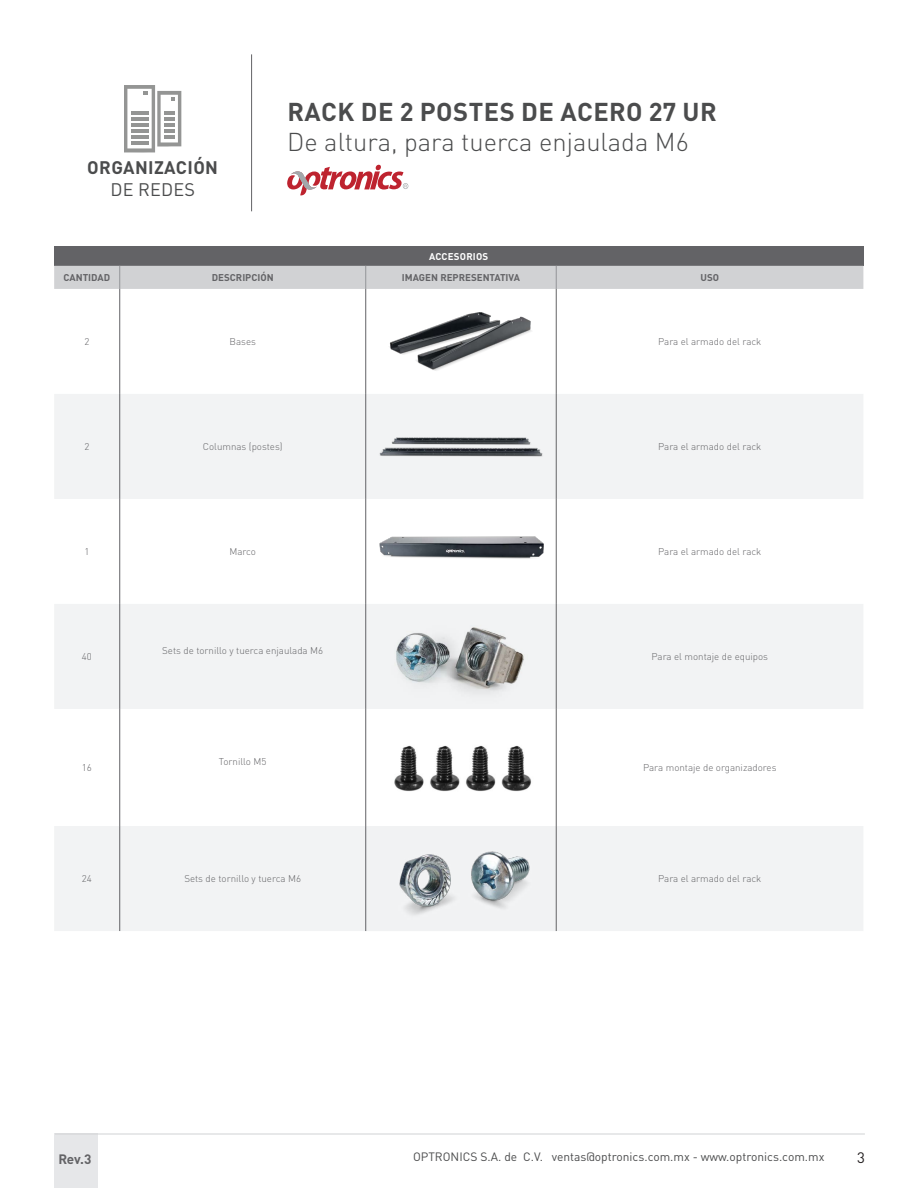
<style>
.page{position:relative;width:918px;height:1188px;background:#fff}
.page>*{position:absolute;margin:0;border:0;box-sizing:border-box;transform-origin:0 0}
.t1{font:300 25.5px "DIN Pro";color:#4b4c4d}
.t2{font:700 25.5px "DIN Pro";letter-spacing:.02em;color:#4b4c4d}
.t3{font:700 18px "DIN Pro";letter-spacing:.02em;color:#4b4c4d}
.t4{font:18px "DIN Pro";letter-spacing:.01em;color:#4b4c4d}
.t5{font:15px "DIN Pro";color:#231f20}
.t6{font:700 13.5px "DIN Pro";color:#636366}
.t7{font:12px "DIN Pro";color:#4b4c4d}
.t8{font:300 9.75px "DIN Pro";color:#636366}
.t9{font:700 9.75px "DIN Pro";color:#636366}
.t10{font:700 9.75px "DIN Pro";letter-spacing:.02em;color:#fff}
</style>
<div class="page">
<div style="left:54px;top:1134px;width:44px;height:54px;background:#e6e7e9"></div>
<hr style="left:55px;top:1134px;width:810px;height:1px;background:#d1d2d4">
<hr style="left:251px;top:54px;width:1px;height:157px;background:#636366">
<svg style="left:287px;top:165px;width:121px;height:30px"></svg>
<svg style="left:124px;top:85px;width:57px;height:68px"></svg>
<div style="left:54px;top:247px;width:809px;height:19px;background:#636366"></div>
<svg style="left:54px;top:394px;width:809px;height:537px;fill:#f2f3f4"></svg>
<hr style="left:119px;top:289px;width:1px;height:105px;background:#636366">
<hr style="left:365px;top:289px;width:1px;height:105px;background:#636366">
<hr style="left:556px;top:289px;width:1px;height:105px;background:#636366">
<hr style="left:119px;top:394px;width:1px;height:105px;background:#636366">
<hr style="left:365px;top:394px;width:1px;height:105px;background:#636366">
<hr style="left:556px;top:394px;width:1px;height:105px;background:#636366">
<hr style="left:119px;top:499px;width:1px;height:105px;background:#636366">
<hr style="left:365px;top:499px;width:1px;height:105px;background:#636366">
<hr style="left:556px;top:499px;width:1px;height:105px;background:#636366">
<hr style="left:119px;top:604px;width:1px;height:105px;background:#636366">
<hr style="left:365px;top:604px;width:1px;height:105px;background:#636366">
<hr style="left:556px;top:604px;width:1px;height:105px;background:#636366">
<hr style="left:119px;top:709px;width:1px;height:117px;background:#636366">
<hr style="left:365px;top:709px;width:1px;height:117px;background:#636366">
<hr style="left:556px;top:709px;width:1px;height:117px;background:#636366">
<hr style="left:119px;top:826px;width:1px;height:105px;background:#636366">
<hr style="left:365px;top:826px;width:1px;height:105px;background:#636366">
<hr style="left:556px;top:826px;width:1px;height:105px;background:#636366">
<div style="left:54px;top:266px;width:809px;height:23px;background:#d1d2d4"></div>
<img style="left:366px;top:289px;width:190px;height:105px">
<img style="left:374px;top:418px;width:174px;height:57px">
<img style="left:366px;top:499px;width:190px;height:99px">
<img style="left:378px;top:604px;width:166px;height:105px">
<img style="left:379px;top:715px;width:164px;height:105px">
<img style="left:366px;top:826px;width:190px;height:105px">
<h2 class="t3" style="left:87px;top:153px;width:132px">ORGANIZACIÓN</h2>
<h2 class="t4" style="left:110px;top:177px;width:86px">DE REDES</h2>
<h1 class="t2" style="left:287px;top:90px;width:431px">RACK DE 2 POSTES DE ACERO 27 UR</h1>
<h1 class="t1" style="left:287px;top:122px;width:403px">De altura, para tuerca enjaulada M6</h1>
<p class="t10" style="left:429px;top:248px;width:61px">ACCESORIOS</p>
<p class="t9" style="left:64px;top:269px;width:48px">CANTIDAD</p>
<p class="t9" style="left:212px;top:269px;width:63px">DESCRIPCIÓN</p>
<p class="t9" style="left:402px;top:269px;width:120px">IMAGEN REPRESENTATIVA</p>
<p class="t9" style="left:701px;top:269px;width:20px">USO</p>
<p class="t8" style="left:84px;top:334px;width:7px">2</p>
<p class="t8" style="left:230px;top:334px;width:28px">Bases</p>
<p class="t8" style="left:658px;top:334px;width:105px">Para el armado del rack</p>
<p class="t8" style="left:84px;top:439px;width:7px">2</p>
<p class="t8" style="left:203px;top:439px;width:81px">Columnas (postes)</p>
<p class="t8" style="left:658px;top:439px;width:105px">Para el armado del rack</p>
<p class="t8" style="left:84px;top:544px;width:7px">1</p>
<p class="t8" style="left:229px;top:544px;width:28px">Marco</p>
<p class="t8" style="left:658px;top:544px;width:105px">Para el armado del rack</p>
<p class="t8" style="left:82px;top:649px;width:12px">40</p>
<p class="t8" style="left:82px;top:760px;width:12px">16</p>
<p class="t8" style="left:162px;top:643px;width:162px">Sets de tornillo y tuerca enjaulada M6</p>
<p class="t8" style="left:219px;top:754px;width:49px">Tornillo M5</p>
<p class="t8" style="left:652px;top:649px;width:118px">Para el montaje de equipos</p>
<p class="t8" style="left:643px;top:760px;width:135px">Para montaje de organizadores</p>
<p class="t8" style="left:82px;top:871px;width:12px">24</p>
<p class="t8" style="left:184px;top:871px;width:118px">Sets de tornillo y tuerca M6</p>
<p class="t8" style="left:658px;top:871px;width:105px">Para el armado del rack</p>
<h3 class="t6" style="left:58px;top:1148px;width:34px">Rev.3</h3>
<p class="t7" style="left:413px;top:1149px;width:413px">OPTRONICS S.A. de C.V. ventas@optronics.com.mx - www.optronics.com.mx</p>
<h3 class="t5" style="left:857px;top:1148px;width:9px">3</h3>
</div>
